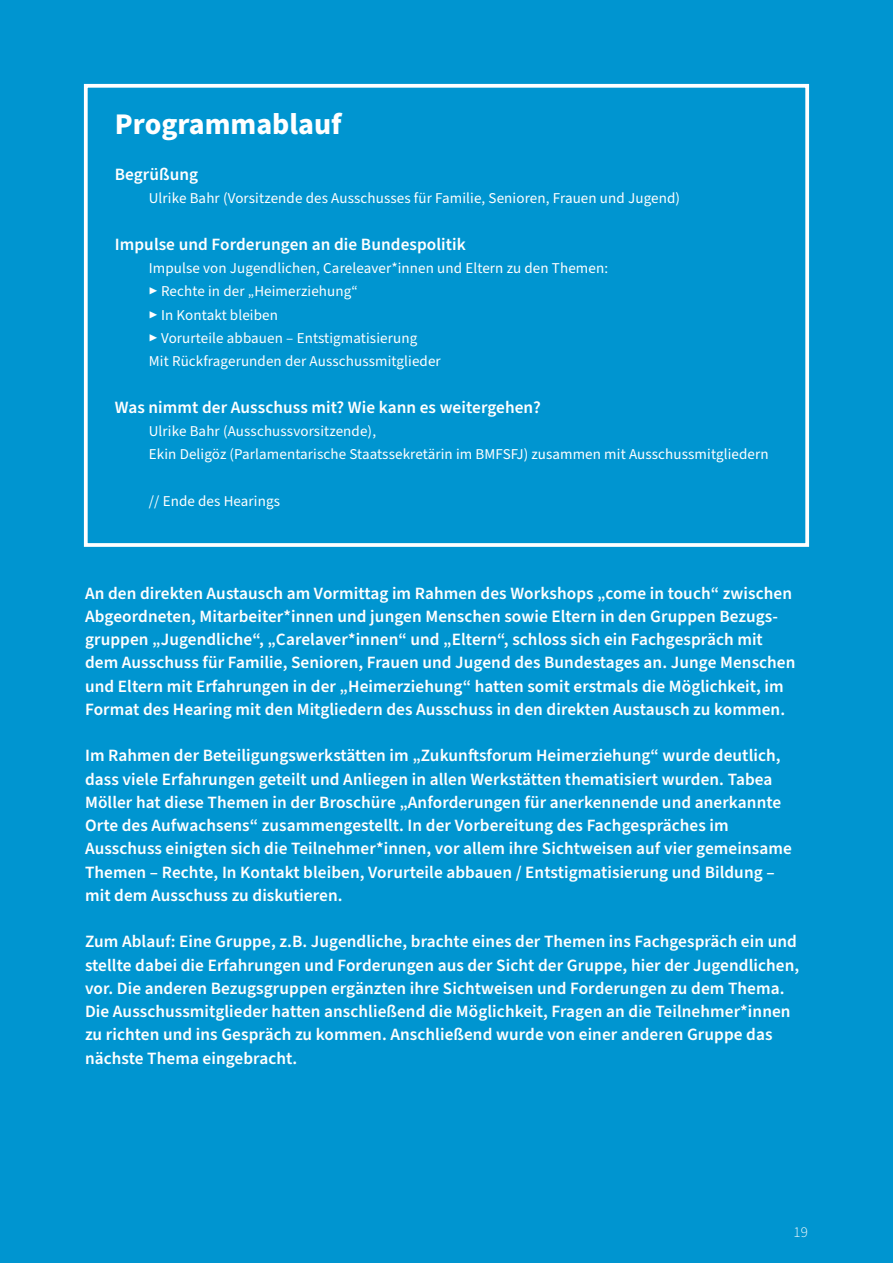
<style>
.page{position:relative;width:893px;height:1263px;background:#fff}
.page>*{position:absolute;margin:0;border:0;box-sizing:border-box;transform-origin:0 0}
.h1_klein{font:700 30px "Source Sans Pro";color:#fff}
.t1{font:600 17.25px/23.2px "Source Sans Pro";letter-spacing:.005em;color:#fff}
.t2{font:15px "Source Sans Pro";letter-spacing:.01em;color:#fff}
.t3{font:300 15px "Source Sans Pro";color:#fff}
</style>
<div class="page">
<div style="left:1px;top:0;width:892px;height:1263px;background:#0095d0"></div>
<div style="left:84px;top:84px;width:725px;height:463px;border:4px solid #fff"></div>
<p class="h1_klein" style="left:115px;top:103px;width:228px">Programmablauf</p>
<p class="t1" style="left:115px;top:163px;width:85px">Begrüßung</p>
<p class="t2" style="left:149px;top:188px;width:533px">Ulrike Bahr (Vorsitzende des Ausschusses für Familie, Senioren, Frauen und Jugend)</p>
<p class="t1" style="left:115px;top:233px;width:353px">Impulse und Forderungen an die Bundespolitik</p>
<p class="t2" style="left:149px;top:258px;width:461px">Impulse von Jugendlichen, Careleaver*innen und Eltern zu den Themen:</p>
<p class="t2" style="left:149px;top:281px;width:211px">▶ Rechte in der „Heimerziehung“</p>
<p class="t2" style="left:149px;top:305px;width:131px">▶ In Kontakt bleiben</p>
<p class="t2" style="left:149px;top:328px;width:270px">▶ Vorurteile abbauen – Entstigmatisierung</p>
<p class="t2" style="left:149px;top:351px;width:293px">Mit Rückfragerunden der Ausschussmitglieder</p>
<p class="t1" style="left:115px;top:396px;width:428px">Was nimmt der Ausschuss mit? Wie kann es weitergehen?</p>
<p class="t2" style="left:149px;top:421px;width:229px">Ulrike Bahr (Ausschussvorsitzende),</p>
<p class="t2" style="left:149px;top:444px;width:621px">Ekin Deligöz (Parlamentarische Staatssekretärin im BMFSFJ) zusammen mit Ausschussmitgliedern</p>
<p class="t2" style="left:149px;top:491px;width:133px">// Ende des Hearings</p>
<p class="t1" style="left:85px;top:582px;width:712px">An den direkten Austausch am Vormittag im Rahmen des Workshops „come in touch“ zwischen Abgeordneten, Mitarbeiter*innen und jungen Menschen sowie Eltern in den Gruppen Bezugs&shy;gruppen „Jugendliche“, „Carelaver*innen“ und „Eltern“, schloss sich ein Fachgespräch mit dem Ausschuss für Familie, Senioren, Frauen und Jugend des Bundestages an. Junge Menschen und Eltern mit Erfahrungen in der „Heimerziehung“ hatten somit erstmals die Möglichkeit, im Format des Hearing mit den Mitgliedern des Ausschuss in den direkten Austausch zu kommen.</p>
<p class="t1" style="left:85px;top:744px;width:708px">Im Rahmen der Beteiligungswerkstätten im „Zukunftsforum Heimerziehung“ wurde deutlich, dass viele Erfahrungen geteilt und Anliegen in allen Werkstätten thematisiert wurden. Tabea Möller hat diese Themen in der Broschüre „Anforderungen für anerkennende und anerkannte Orte des Aufwachsens“ zusammengestellt. In der Vorbereitung des Fachgespräches im Ausschuss einigten sich die Teilnehmer*innen, vor allem ihre Sichtweisen auf vier gemeinsame Themen – Rechte, In Kontakt bleiben, Vorurteile abbauen / Entstigmatisierung und Bildung – mit dem Ausschuss zu diskutieren.</p>
<p class="t1" style="left:85px;top:930px;width:716px">Zum Ablauf: Eine Gruppe, z.B. Jugendliche, brachte eines der Themen ins Fachgespräch ein und stellte dabei die Erfahrungen und Forderungen aus der Sicht der Gruppe, hier der Jugendlichen, vor. Die anderen Bezugsgruppen ergänzten ihre Sichtweisen und Forderungen zu dem Thema.<br>Die Ausschussmitglieder hatten anschließend die Möglichkeit, Fragen an die Teilnehmer*innen zu richten und ins Gespräch zu kommen. Anschließend wurde von einer anderen Gruppe das nächste Thema eingebracht.</p>
<p class="t3" style="left:793px;top:1222px;width:16px">19</p>
</div>
